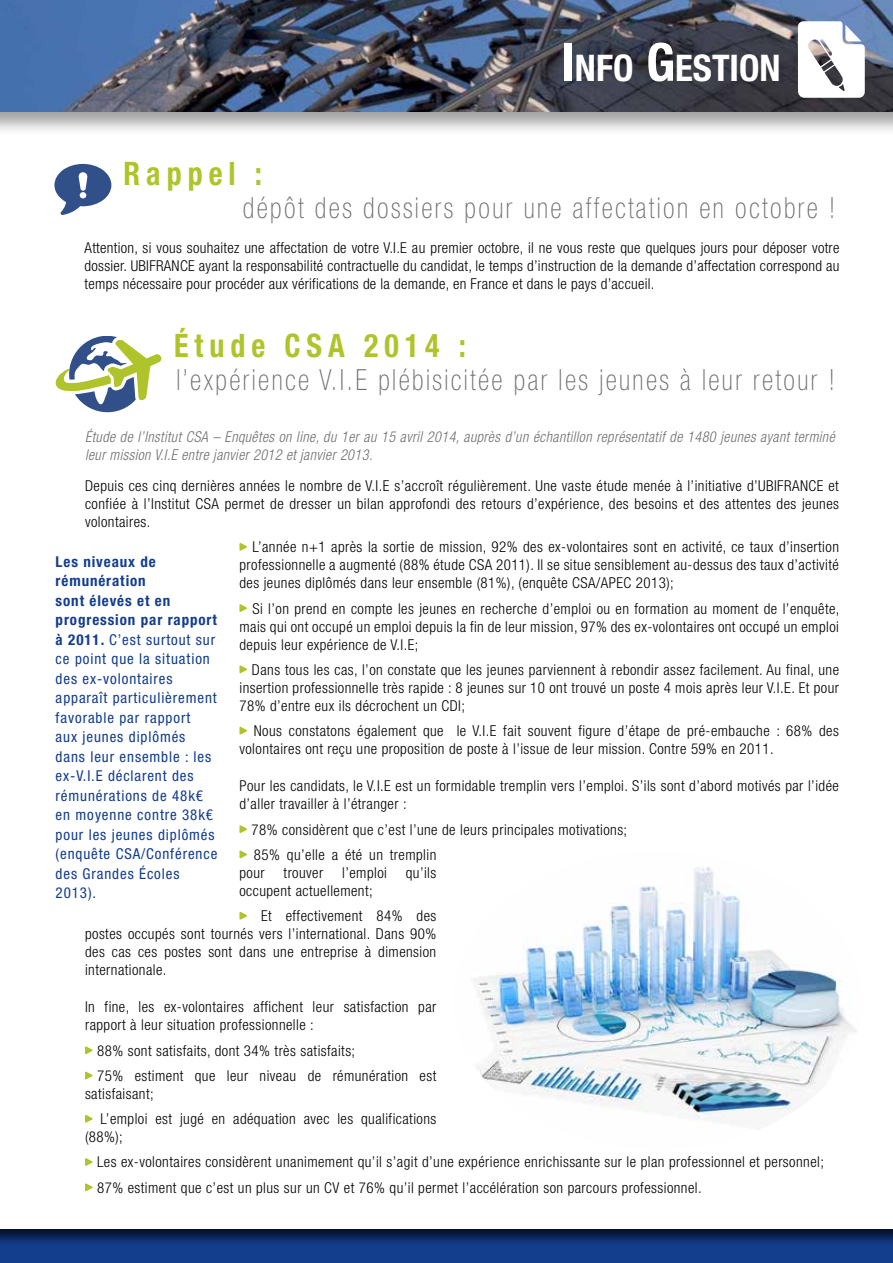
<style>
.page{position:relative;width:893px;height:1263px;background:#fff}
.page>*{position:absolute;margin:0;border:0;box-sizing:border-box;transform-origin:0 0}
.t1{font:700 condensed 36.75px "Helvetica Neue LT Std";color:#fff}
.t2{font:700 condensed 32.4px "Helvetica Neue LT Std";letter-spacing:.2em;color:#afc42a;scale:.93 1}
.t3{font:100 condensed 29.1px "Helvetica Neue LT Std";letter-spacing:.09em;color:#6d6e71;scale:.93 1}
.t4{font:300 condensed 15px/18px "Helvetica Neue LT Std";letter-spacing:.03em;color:#000}
.t5{font:condensed 15px/19.5px "Helvetica Neue LT Std";letter-spacing:.06em;color:#133d8d}
.t6{font:italic 300 condensed 15px/18px "Helvetica Neue LT Std";letter-spacing:.03em;color:#6d6e71;scale:.95 1}
.s1{font-size:52.5px}
.s2{font-weight:700}
</style>
<div class="page">
<img style="left:471px;top:867px;width:386px;height:256px">
<svg style="left:239px;top:543px;width:8px;height:8px"></svg>
<svg style="left:239px;top:604px;width:8px;height:8px"></svg>
<svg style="left:239px;top:665px;width:8px;height:9px"></svg>
<svg style="left:239px;top:726px;width:8px;height:9px"></svg>
<svg style="left:239px;top:825px;width:8px;height:8px"></svg>
<svg style="left:239px;top:850px;width:8px;height:9px"></svg>
<svg style="left:239px;top:911px;width:8px;height:9px"></svg>
<svg style="left:85px;top:1046px;width:8px;height:9px"></svg>
<svg style="left:85px;top:1071px;width:8px;height:9px"></svg>
<svg style="left:85px;top:1115px;width:8px;height:8px"></svg>
<svg style="left:85px;top:1158px;width:8px;height:8px"></svg>
<svg style="left:85px;top:1183px;width:8px;height:9px"></svg>
<div style="left:0;top:0;width:893px;height:137px;background:#000;opacity:.38"></div>
<img style="left:0;top:0;width:893px;height:112px">
<div style="left:0;top:1225px;width:893px;height:38px;background:#000;opacity:.75"></div>
<svg style="left:55px;top:336px;width:107px;height:77px"></svg>
<svg style="left:797px;top:21px;width:68px;height:77px"></svg>
<svg style="left:54px;top:164px;width:57px;height:51px"></svg>
<h1 class="t1" style="left:561px;top:45px;width:221px"><span class="s1">I</span> NFO <span class="s1">G</span>ESTION</h1>
<h2 class="t2" style="left:124px;top:154px;width:151px">Rappel :</h2>
<h3 class="t3" style="left:243px;top:191px;width:638px">dépôt des dossiers pour une affectation en octobre !</h3>
<p class="t4" style="left:85px;top:239px;width:756px;text-align:justify">Attention, si vous souhaitez une affectation de votre V.I.E au premier octobre, il ne vous reste que quelques jours pour déposer votre dossier. UBIFRANCE ayant la responsabilité contractuelle du candidat, le temps d’instruction de la demande d’affectation correspond au temps nécessaire pour procéder aux vérifications de la demande, en France et dans le pays d’accueil.</p>
<h2 class="t2" style="left:174px;top:326px;width:315px">Étude CSA 2014 :</h2>
<h3 class="t3" style="left:176px;top:363px;width:709px">l’expérience V.I.E plébisicitée par les jeunes à leur retour !</h3>
<p class="t6" style="left:85px;top:428px;width:791px">Étude de l’Institut CSA – Enquêtes on line, du 1er au 15 avril 2014, auprès d’un échantillon représentatif de 1480 jeunes ayant terminé leur mission V.I.E entre janvier 2012 et janvier 2013.</p>
<p class="t4" style="left:85px;top:477px;width:755px;text-align:justify">Depuis ces cinq dernières années le nombre de V.I.E s’accroît régulièrement. Une vaste étude menée à l’initiative d’UBIFRANCE et confiée à l’Institut CSA permet de dresser un bilan approfondi des retours d’expérience, des besoins et des attentes des jeunes volontaires.</p>
<p class="t4" style="left:239px;top:538px;width:601px;text-align:justify;text-indent:13px">L’année n+1 après la sortie de mission, 92% des ex-volontaires sont en activité, ce taux d’insertion professionnelle a augmenté (88% étude CSA 2011). Il se situe sensiblement au-dessus des taux d’activité des jeunes diplômés dans leur ensemble (81%), (enquête CSA/APEC 2013);</p>
<p class="t4" style="left:239px;top:599px;width:602px;text-align:justify;text-indent:13px">Si l’on prend en compte les jeunes en recherche d’emploi ou en formation au moment de l’enquête, mais qui ont occupé un emploi depuis la fin de leur mission, 97% des ex-volontaires ont occupé un emploi depuis leur expérience de V.I.E;</p>
<p class="t4" style="left:239px;top:660px;width:601px;text-align:justify;text-indent:12px">Dans tous les cas, l’on constate que les jeunes parviennent à rebondir assez facilement. Au final, une insertion professionnelle très rapide : 8 jeunes sur 10 ont trouvé un poste 4 mois après leur V.I.E. Et pour 78% d’entre eux ils décrochent un CDI;</p>
<p class="t4" style="left:239px;top:722px;width:601px;text-indent:14px">Nous constatons également que le V.I.E fait souvent figure d’étape de pré-embauche : 68% des volontaires ont reçu une proposition de poste à l’issue de leur mission. Contre 59% en 2011.</p>
<p class="t4" style="left:239px;top:777px;width:601px">Pour les candidats, le V.I.E est un formidable tremplin vers l’emploi. S’ils sont d’abord motivés par l’idée d’aller travailler à l’étranger :</p>
<p class="t4" style="left:252px;top:816px;width:377px;line-height:25.2px">78% considèrent que c’est l’une de leurs principales motivations;<br>85% qu’elle a été un tremplin</p>
<p class="t4" style="left:239px;top:863px;width:27px">pour</p>
<p class="t4" style="left:284px;top:863px;width:41px">trouver</p>
<p class="t4" style="left:342px;top:863px;width:46px">l’emploi</p>
<p class="t4" style="left:406px;top:863px;width:32px">qu’ils</p>
<p class="t4" style="left:261px;top:878px;width:177px;line-height:25.2px;text-indent:-22px">occupent actuellement;<br>Et effectivement 84% des</p>
<p class="t4" style="left:85px;top:925px;width:353px;text-align:justify">postes occupés sont tournés vers l’international. Dans 90% des cas ces postes sont dans une entreprise à dimension internationale.</p>
<p class="t4" style="left:85px;top:998px;width:353px">In fine, les ex-volontaires affichent leur satisfaction par rapport à leur situation professionnelle :</p>
<p class="t4" style="left:97px;top:1038px;width:341px;line-height:25.2px">88% sont satisfaits, dont 34% très satisfaits;<br>75% estiment que leur niveau de rémunération est</p>
<p class="t4" style="left:101px;top:1081px;width:337px;line-height:25.2px;text-indent:-15px">satisfaisant;<br>L’emploi est jugé en adéquation avec les qualifications</p>
<p class="t4" style="left:97px;top:1124px;width:728px;line-height:25.2px;text-indent:-12px">(88%);<br>Les ex-volontaires considèrent unanimement qu’il s’agit d’une expérience enrichissante sur le plan professionnel et personnel;<br>87% estiment que c’est un plus sur un CV et 76% qu’il permet l’accélération son parcours professionnel.</p>
<p class="t5" style="left:56px;top:552px;width:163px"><span class="s2">Les niveaux de rémunération<br>sont élevés et en progression par rapport à 2011.</span> C’est surtout sur ce point que la situation des ex-volontaires apparaît particulièrement favorable par rapport<br>aux jeunes diplômés dans leur ensemble : les ex-V.I.E déclarent des rémunérations de 48k€ en moyenne contre 38k€ pour les jeunes diplômés (enquête CSA/Conférence des Grandes Écoles<br>2013).</p>
</div>
